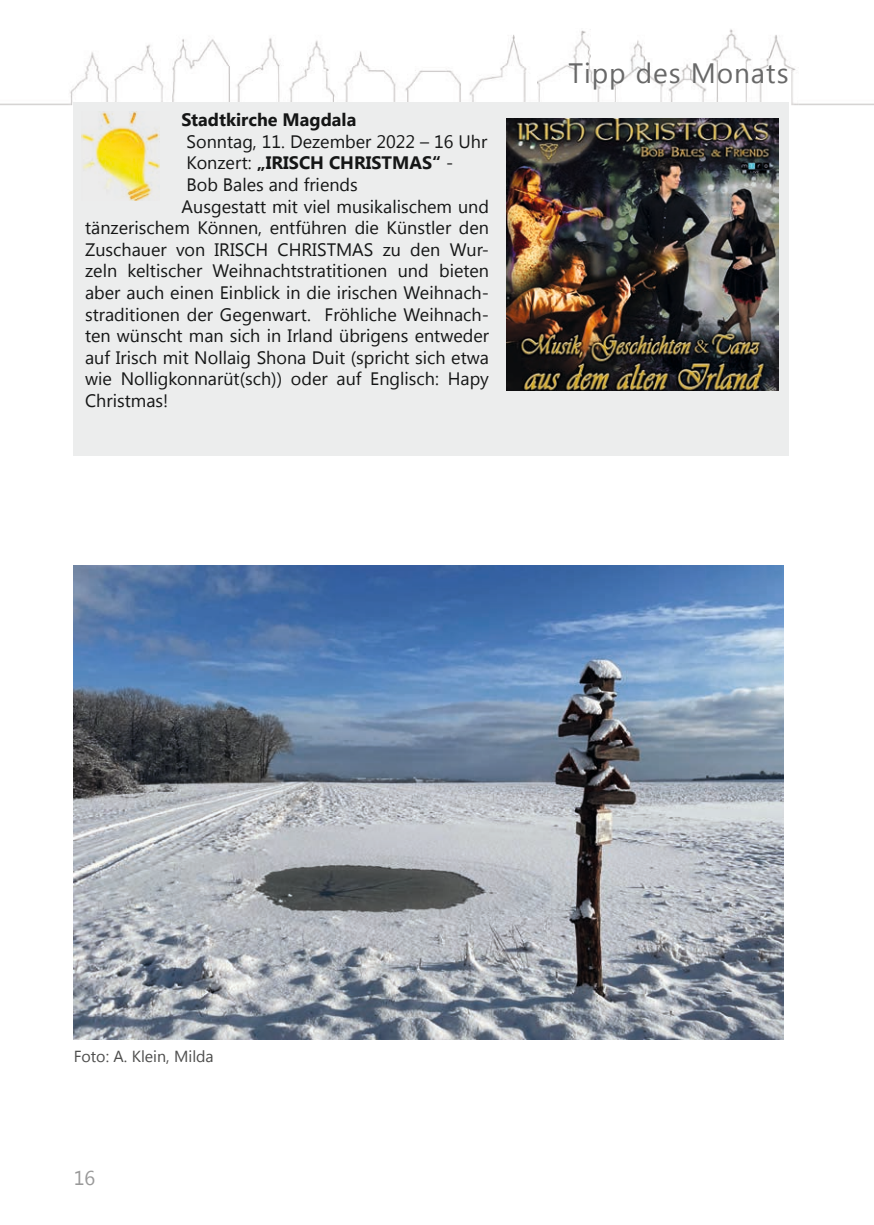
<style>
.page{position:relative;width:874px;height:1225px;background:#fff}
.page>*{position:absolute;margin:0;border:0;box-sizing:border-box;transform-origin:0 0}
.t1{font:28px "Segoe UI";letter-spacing:.035em;color:#686868}
.t2{font:20px "Segoe UI";color:#999}
.t3{font:18px "Segoe UI";color:#151616}
.t4{font:700 18px "Segoe UI";color:#151616}
.t5{font:16px "Segoe UI";color:#4e4e4d}
.s1{font-weight:400}
</style>
<div class="page">
<img style="left:0;top:29px;width:873px;height:83px">
<img style="left:74px;top:565px;width:708px;height:474px">
<div style="left:74px;top:102px;width:714px;height:353px;background:#eceded"></div>
<img style="left:82px;top:112px;width:77px;height:89px">
<img style="left:506px;top:118px;width:272px;height:272px">
<p class="t4" style="left:181px;top:107px;width:176px">Stadtkirche Magdala</p>
<p class="t3" style="left:186px;top:129px;width:302px">Sonntag, 11. Dezember 2022 – 16 Uhr</p>
<p class="t4" style="left:186px;top:150px;width:268px"><span class="s1">Konzert:</span> „IRISCH CHRISTMAS“ <span class="s1">-</span></p>
<p class="t3" style="left:186px;top:172px;width:173px">Bob Bales and friends</p>
<p class="t3" style="left:181px;top:194px;width:309px">Ausgestatt mit viel musikalischem und</p>
<p class="t3" style="left:85px;top:215px;width:405px">tänzerischem Können, entführen die Künstler den</p>
<p class="t3" style="left:85px;top:237px;width:405px">Zuschauer von IRISCH CHRISTMAS zu den Wur-</p>
<p class="t3" style="left:85px;top:258px;width:405px">zeln keltischer Weihnachtstratitionen und bieten</p>
<p class="t3" style="left:85px;top:280px;width:405px">aber auch einen Einblick in die irischen Weihnach-</p>
<p class="t3" style="left:85px;top:302px;width:405px">straditionen der Gegenwart. Fröhliche Weihnach-</p>
<p class="t3" style="left:85px;top:323px;width:405px">ten wünscht man sich in Irland übrigens entweder</p>
<p class="t3" style="left:85px;top:345px;width:405px">auf Irisch mit Nollaig Shona Duit (spricht sich etwa</p>
<p class="t3" style="left:85px;top:366px;width:405px">wie Nolligkonnarüt(sch)) oder auf Englisch: Hapy</p>
<p class="t3" style="left:85px;top:388px;width:85px">Christmas!</p>
<h1 class="t1" style="left:568px;top:54px;width:222px">Tipp des Monats</h1>
<p class="t5" style="left:74px;top:1045px;width:141px">Foto: A. Klein, Milda</p>
<p class="t2" style="left:74px;top:1164px;width:23px">16</p>
</div>
